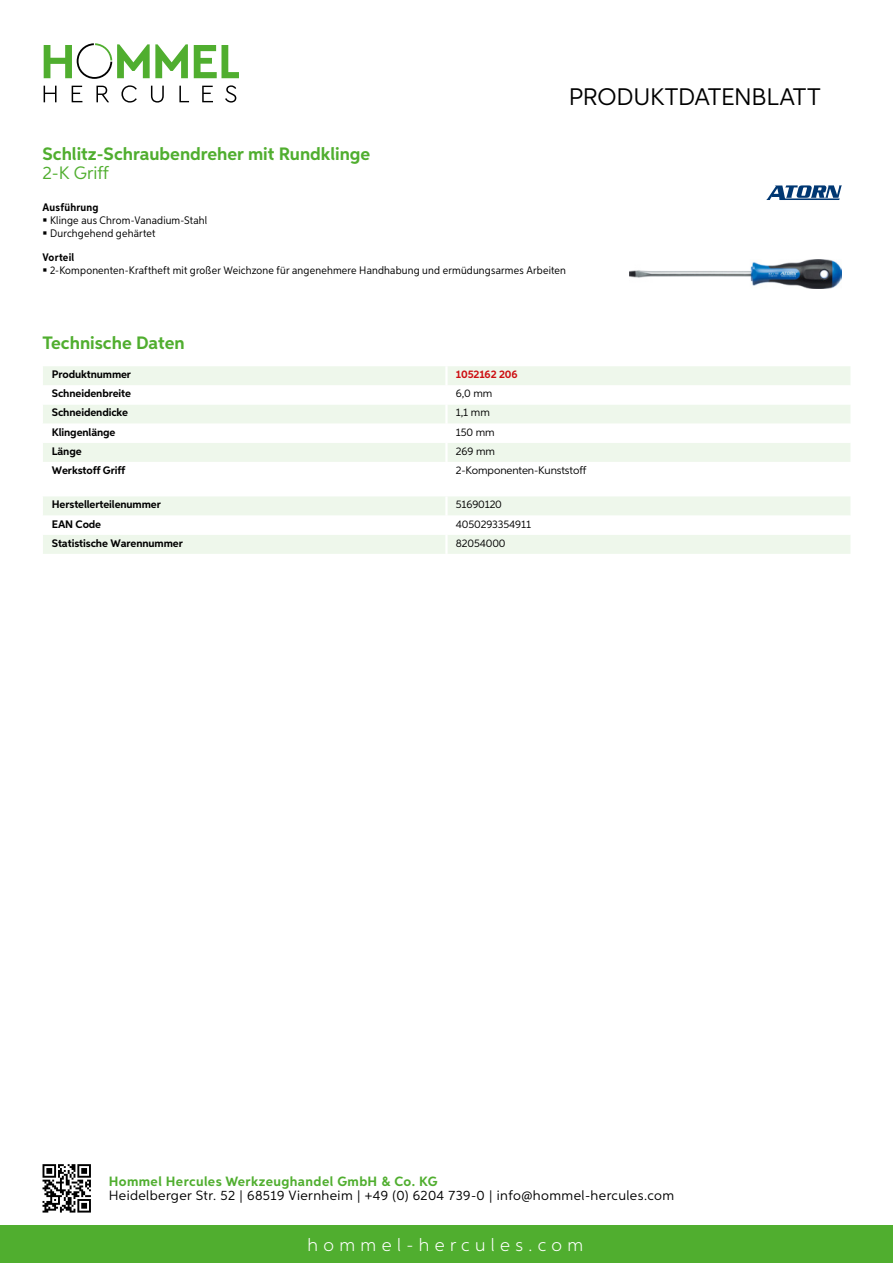
<style>
.page{position:relative;width:893px;height:1263px;background:#fff}
.page>*{position:absolute;margin:0;border:0;box-sizing:border-box;transform-origin:0 0}
.t1{font:24px "Aspira";letter-spacing:-.01em;color:#000}
.t2{font:700 18px "Aspira";color:#50ae2f}
.t3{font:300 18px "Aspira";letter-spacing:.3em;color:#fff}
.t4{font:18px "Aspira";color:#50ae2f}
.t5{font:13.5px "Aspira";letter-spacing:.03em;color:#000}
.t6{font:700 13.5px "Aspira";letter-spacing:.03em;color:#50ae2f}
.t7{font:10.95px/12.8px "Aspira Nar";letter-spacing:.015em;color:#000}
.t8{font:700 10.95px "Aspira";letter-spacing:-.01em;color:#000}
.t9{font:10.95px "Aspira";letter-spacing:-.01em;color:#000}
.t10{font:700 10.95px "Aspira Nar";letter-spacing:.02em;color:#000}
.t11{font:700 10.95px "Aspira";letter-spacing:-.01em;color:#cd1013}
</style>
<div class="page">
<div style="left:0;top:1226px;width:893px;height:37px;background:#50ae2f"></div>
<svg style="left:43px;top:1164px;width:48px;height:48px"></svg>
<svg style="left:194px;top:45px;width:45px;height:33px"></svg>
<svg style="left:44px;top:43px;width:144px;height:36px"></svg>
<svg style="left:44px;top:86px;width:13px;height:16px"></svg>
<svg style="left:72px;top:86px;width:10px;height:16px"></svg>
<svg style="left:96px;top:86px;width:13px;height:16px"></svg>
<svg style="left:121px;top:85px;width:16px;height:18px"></svg>
<svg style="left:151px;top:86px;width:13px;height:17px"></svg>
<svg style="left:179px;top:86px;width:10px;height:16px"></svg>
<svg style="left:202px;top:86px;width:11px;height:16px"></svg>
<svg style="left:225px;top:85px;width:11px;height:18px"></svg>
<div style="left:43px;top:366px;width:807px;height:19px;background:#eef7eb"></div>
<svg style="left:43px;top:405px;width:807px;height:57px;fill:#eef7eb"></svg>
<hr style="left:445px;top:366px;width:3px;height:19px;background:#fff">
<hr style="left:445px;top:404px;width:3px;height:20px;background:#fff">
<hr style="left:445px;top:424px;width:3px;height:19px;background:#fff">
<hr style="left:445px;top:443px;width:3px;height:19px;background:#fff">
<svg style="left:43px;top:496px;width:807px;height:58px"></svg>
<hr style="left:445px;top:535px;width:3px;height:19px;background:#fff">
<img style="left:629px;top:259px;width:213px;height:29px">
<svg style="left:766px;top:185px;width:76px;height:15px"></svg>
<h1 class="t1" style="left:569px;top:82px;width:253px">Produktdatenblatt</h1>
<h2 class="t2" style="left:43px;top:142px;width:329px">Schlitz-Schraubendreher mit Rundklinge</h2>
<h2 class="t4" style="left:43px;top:162px;width:68px">2-K Griff</h2>
<p class="t10" style="left:43px;top:201px;width:58px">Ausführung</p>
<p class="t7" style="left:50px;top:214px;width:159px">Klinge aus Chrom-Vanadium-Stahl<br>Durchgehend gehärtet</p>
<p class="t10" style="left:43px;top:251px;width:33px">Vorteil</p>
<p class="t7" style="left:50px;top:264px;width:517px">2-Komponenten-Kraftheft mit großer Weichzone für angenehmere Handhabung und ermüdungsarmes Arbeiten</p>
<h2 class="t2" style="left:43px;top:332px;width:144px">Technische Daten</h2>
<p class="t8" style="left:52px;top:368px;width:81px">Produktnummer</p>
<p class="t11" style="left:456px;top:368px;width:63px">1052162 206</p>
<p class="t8" style="left:52px;top:387px;width:81px">Schneidenbreite</p>
<p class="t9" style="left:456px;top:387px;width:38px">6,0 mm</p>
<p class="t8" style="left:52px;top:406px;width:78px">Schneidendicke</p>
<p class="t9" style="left:456px;top:406px;width:35px">1,1 mm</p>
<p class="t8" style="left:52px;top:425px;width:65px">Klingenlänge</p>
<p class="t9" style="left:456px;top:425px;width:40px">150 mm</p>
<p class="t8" style="left:52px;top:444px;width:31px">Länge</p>
<p class="t9" style="left:456px;top:444px;width:41px">269 mm</p>
<p class="t8" style="left:52px;top:463px;width:75px">Werkstoff Griff</p>
<p class="t9" style="left:456px;top:463px;width:132px">2-Komponenten-Kunststoff</p>
<p class="t8" style="left:52px;top:498px;width:111px">Herstellerteilenummer</p>
<p class="t9" style="left:456px;top:498px;width:48px">51690120</p>
<p class="t8" style="left:52px;top:517px;width:51px">EAN Code</p>
<p class="t9" style="left:456px;top:517px;width:77px">4050293354911</p>
<p class="t8" style="left:52px;top:536px;width:132px">Statistische Warennummer</p>
<p class="t9" style="left:456px;top:536px;width:51px">82054000</p>
<p class="t6" style="left:109px;top:1172px;width:330px">Hommel Hercules Werkzeughandel GmbH &amp; Co. KG</p>
<p class="t5" style="left:109px;top:1187px;width:567px">Heidelberger Str. 52 | 68519 Viernheim | +49 (0) 6204 739-0 | info@hommel-hercules.com</p>
<h2 class="t3" style="left:307px;top:1234px;width:277px">hommel-hercules.com</h2>
</div>
